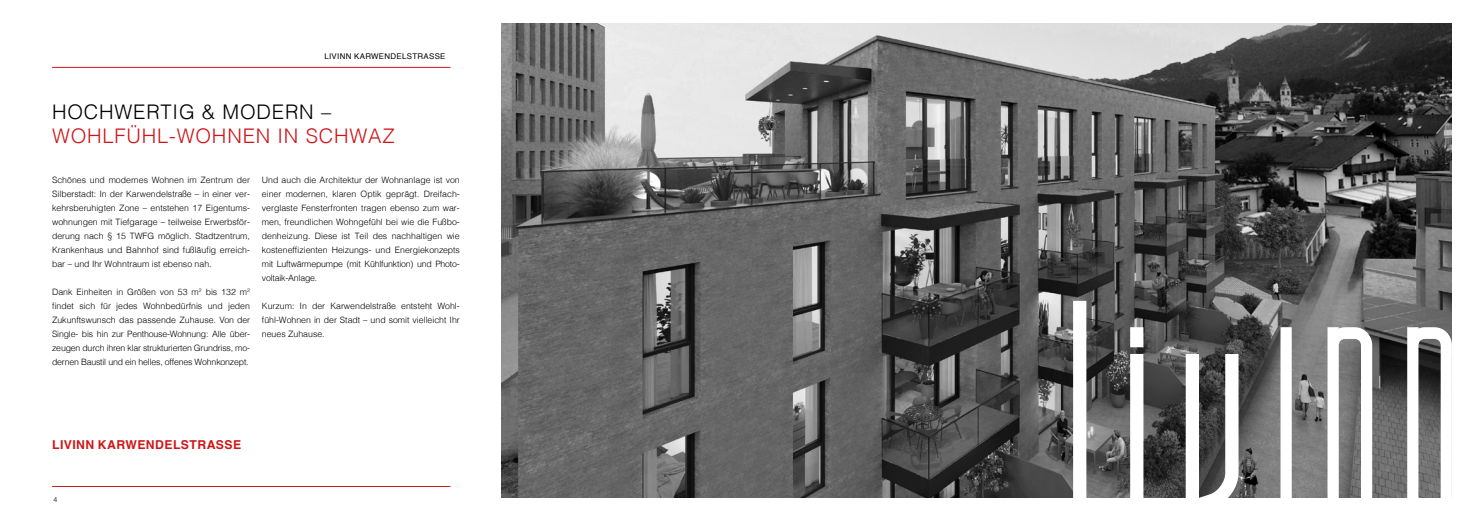
<style>
.page{position:relative;width:1474px;height:521px;background:#fff}
.page>*{position:absolute;margin:0;border:0;box-sizing:border-box;transform-origin:0 0}
.t1{font:300 20.12px "Helvetica";letter-spacing:.04em;color:#cd1719}
.t2{font:300 20.12px "Helvetica";letter-spacing:.04em;color:#000}
.t3{font:700 12.25px "Helvetica";letter-spacing:.035em;color:#cd1719}
.t4{font:300 8.75px/14px "Helvetica";letter-spacing:-.01em;color:#000;text-align:justify}
.t5{font:7.88px "Helvetica";letter-spacing:.04em;color:#000}
.t6{font:300 7px "Helvetica";color:#000}
</style>
<div class="page">
<img style="left:501px;top:23px;width:950px;height:475px">
<hr style="left:52px;top:67px;width:398px;height:1px;background:#cd1719">
<hr style="left:52px;top:486px;width:398px;height:1px;background:#cd1719">
<svg style="left:1073px;top:301px;width:165px;height:197px"></svg>
<svg style="left:1280px;top:327px;width:171px;height:171px"></svg>
<p class="t5" style="left:324px;top:50px;width:123px">LIVINN KARWENDELSTRASSE</p>
<h1 class="t2" style="left:52px;top:95px;width:280px">HOCHWERTIG &amp; MODERN –</h1>
<h1 class="t1" style="left:52px;top:119px;width:344px">WOHLFÜHL-WOHNEN IN SCHWAZ</h1>
<p class="t4" style="left:52px;top:172px;width:199px">Schönes und modernes Wohnen im Zentrum der Silberstadt: In der Karwendelstraße – in einer ver&shy;kehrsberuhigten Zone – entstehen 17 Eigentums&shy;wohnungen mit Tiefgarage – teilweise Erwerbsför&shy;derung nach § 15 TWFG möglich. Stadtzentrum, Krankenhaus und Bahnhof sind fußläufig erreich&shy;bar – und Ihr Wohntraum ist ebenso nah.</p>
<p class="t4" style="left:52px;top:284px;width:199px">Dank Einheiten in Größen von 53 m<sup>2</sup> bis 132 m<sup>2 </sup>findet sich für jedes Wohnbedürfnis und jeden Zukunftswunsch das passende Zuhause. Von der Single- bis hin zur Penthouse-Wohnung: Alle über&shy;zeugen durch ihren klar strukturierten Grundriss, mo&shy;dernen Baustil und ein helles, offenes Wohnkonzept.</p>
<p class="t4" style="left:262px;top:172px;width:199px">Und auch die Architektur der Wohnanlage ist von einer modernen, klaren Optik geprägt. Dreifach&shy;verglaste Fensterfronten tragen ebenso zum war&shy;men, freundlichen Wohngefühl bei wie die Fußbo&shy;denheizung. Diese ist Teil des nachhaltigen wie kosteneffizienten Heizungs- und Energiekonzepts mit Luftwärmepumpe (mit Kühlfunktion) und Photo&shy;voltaik-Anlage.</p>
<p class="t4" style="left:262px;top:298px;width:199px">Kurzum: In der Karwendelstraße entsteht Wohl&shy;fühl-Wohnen in der Stadt – und somit vielleicht Ihr neues Zuhause.</p>
<h2 class="t3" style="left:52px;top:437px;width:191px">LIVINN KARWENDELSTRASSE</h2>
<p class="t6" style="left:53px;top:493px;width:5px">4</p>
</div>
